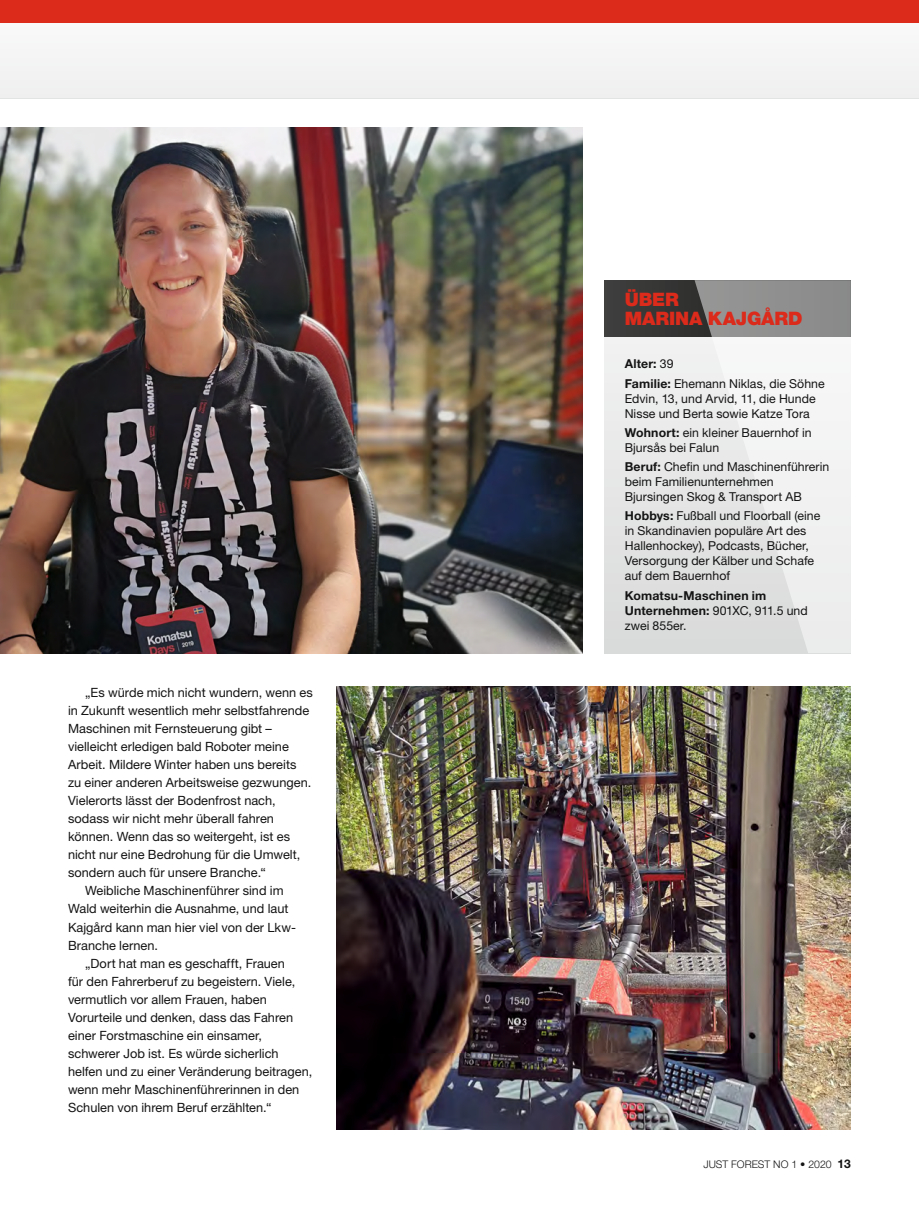
<style>
.page{position:relative;width:919px;height:1217px;background:#fff}
.page>*{position:absolute;margin:0;border:0;box-sizing:border-box;transform-origin:0 0}
.t1{font:900 18.6px/19.5px "Helvetica Neue LT Std";letter-spacing:-.005em;color:#dc2a1b}
.t2{font:12.75px "Helvetica Neue LT Std";color:#131413}
.t3{font:12.3px/15px "Helvetica Neue LT Std";color:#131413}
.t4{font:700 12.3px/15px "Helvetica Neue LT Std";letter-spacing:.01em;color:#131413}
.t5{font:300 10.5px "Helvetica Neue LT Std";color:#131413}
.s1{font-weight:700}
.s2{font-weight:400}
.s3{font-weight:700;font-size:12px}
</style>
<div class="page">
<img style="left:336px;top:686px;width:514px;height:442px">
<div style="left:0;top:22px;width:918px;height:76px;background:#f4f4f4"></div>
<div style="left:0;top:0;width:918px;height:22px;background:#dc2a1b"></div>
<div style="left:604px;top:280px;width:246px;height:373px;background:#e6e6e6"></div>
<div style="left:604px;top:280px;width:246px;height:57px;background:#383837"></div>
<svg style="left:694px;top:280px;width:156px;height:373px"></svg>
<img style="left:0;top:128px;width:583px;height:525px">
<p class="t2" style="left:85px;top:685px;width:229px">„Es würde mich nicht wundern, wenn es</p>
<p class="t2" style="left:68px;top:703px;width:243px">in Zukunft wesentlich mehr selbstfahrende</p>
<p class="t2" style="left:68px;top:721px;width:205px">Maschinen mit Fernsteuerung gibt –</p>
<p class="t2" style="left:68px;top:739px;width:222px">vielleicht erledigen bald Roboter meine</p>
<p class="t2" style="left:68px;top:757px;width:230px">Arbeit. Mildere Winter haben uns bereits</p>
<p class="t2" style="left:68px;top:775px;width:245px">zu einer anderen Arbeitsweise gezwungen.</p>
<p class="t2" style="left:68px;top:793px;width:209px">Vielerorts lässt der Bodenfrost nach,</p>
<p class="t2" style="left:68px;top:811px;width:207px">sodass wir nicht mehr überall fahren</p>
<p class="t2" style="left:68px;top:829px;width:223px">können. Wenn das so weitergeht, ist es</p>
<p class="t2" style="left:68px;top:847px;width:234px">nicht nur eine Bedrohung für die Umwelt,</p>
<p class="t2" style="left:68px;top:865px;width:199px">sondern auch für unsere Branche.“</p>
<p class="t2" style="left:85px;top:883px;width:200px">Weibliche Maschinenführer sind im</p>
<p class="t2" style="left:68px;top:901px;width:222px">Wald weiterhin die Ausnahme, und laut</p>
<p class="t2" style="left:68px;top:919px;width:229px">Kajgård kann man hier viel von der Lkw-</p>
<p class="t2" style="left:68px;top:937px;width:91px">Branche lernen.</p>
<p class="t2" style="left:85px;top:955px;width:201px">„Dort hat man es geschafft, Frauen</p>
<p class="t2" style="left:68px;top:973px;width:229px">für den Fahrerberuf zu begeistern. Viele,</p>
<p class="t2" style="left:68px;top:991px;width:200px">vermutlich vor allem Frauen, haben</p>
<p class="t2" style="left:68px;top:1009px;width:227px">Vorurteile und denken, dass das Fahren</p>
<p class="t2" style="left:68px;top:1027px;width:195px">einer Forstmaschine ein einsamer,</p>
<p class="t2" style="left:68px;top:1045px;width:212px">schwerer Job ist. Es würde sicherlich</p>
<p class="t2" style="left:68px;top:1063px;width:246px">helfen und zu einer Veränderung beitragen,</p>
<p class="t2" style="left:68px;top:1081px;width:233px">wenn mehr Maschinenführerinnen in den</p>
<p class="t2" style="left:68px;top:1099px;width:205px">Schulen von ihrem Beruf erzählten.“</p>
<h1 class="t1" style="left:624px;top:289px;width:179px">ÜBER<br>MARINA KAJGÅRD</h1>
<p class="t3" style="left:624px;top:354px;width:201px;line-height:19.2px"><span class="s1">Alter:</span> 39<br><span class="s1">Familie:</span> Ehemann Niklas, die Söhne</p>
<p class="t3" style="left:624px;top:390px;width:192px">Edvin, 13, und Arvid, 11, die Hunde<br>Nisse und Berta sowie Katze Tora</p>
<p class="t3" style="left:624px;top:424px;width:188px"><span class="s1">Wohnort:</span> ein kleiner Bauernhof in<br>Bjursås bei Falun</p>
<p class="t3" style="left:624px;top:459px;width:206px"><span class="s1">Beruf:</span> Chefin und Maschinenführerin beim Familienunternehmen<br>Bjursingen Skog &amp; Transport AB</p>
<p class="t3" style="left:624px;top:508px;width:197px"><span class="s1">Hobbys:</span> Fußball und Floorball (eine in Skandinavien populäre Art des<br>Hallenhockey), Podcasts, Bücher,<br>Versorgung der Kälber und Schafe auf dem Bauernhof</p>
<p class="t4" style="left:624px;top:587px;width:184px">Komatsu-Maschinen im<br>Unternehmen: <span class="s2">901XC, 911.5 und zwei 855er.</span></p>
<p class="t5" style="left:703px;top:1157px;width:149px">JUST FOREST NO 1 • 2020 <span class="s3">13</span></p>
</div>
